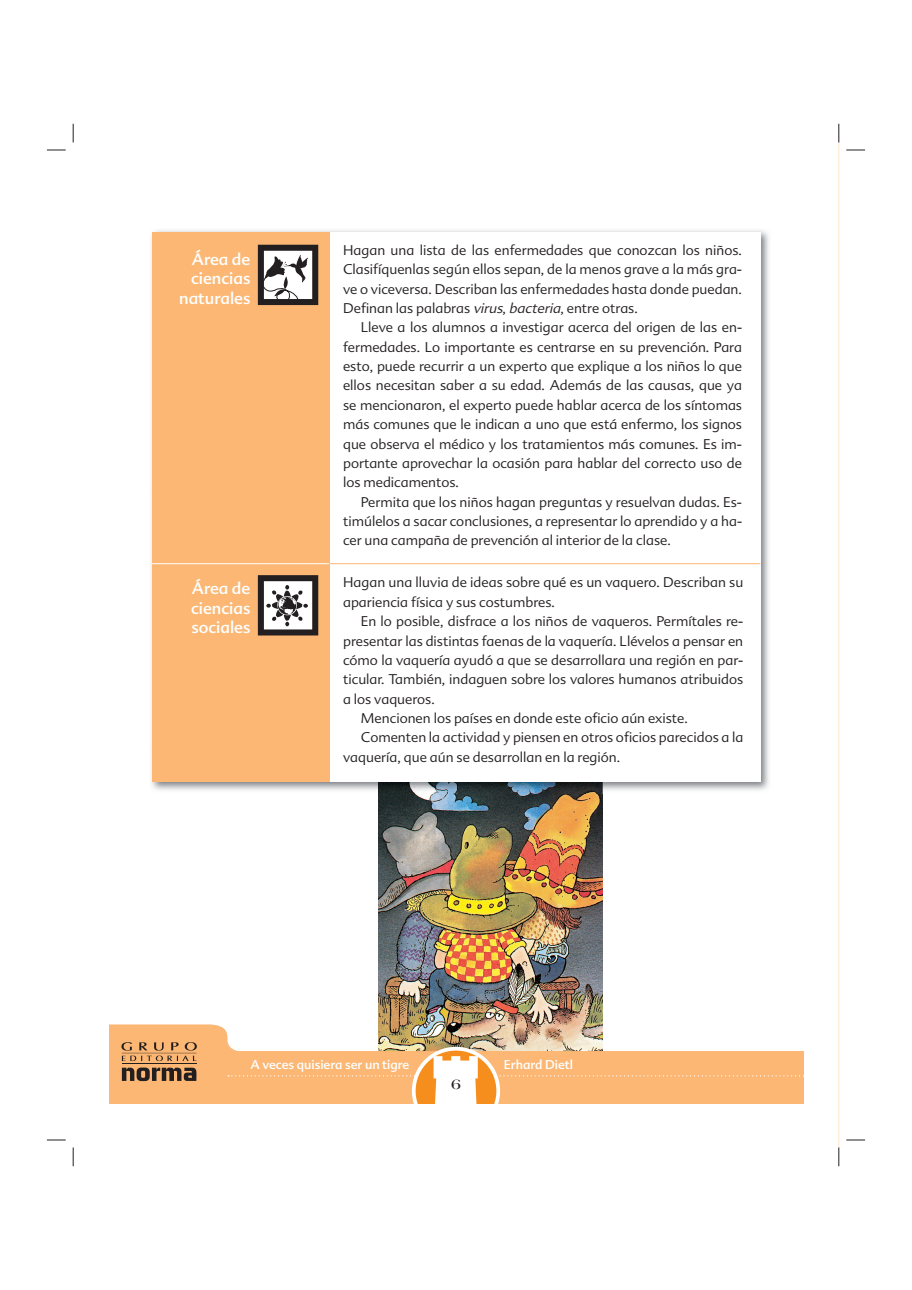
<style>
.page{position:relative;width:912px;height:1290px;background:#fff}
.page>*{position:absolute;margin:0;border:0;box-sizing:border-box;transform-origin:0 0}
.t1{font:16.25px/19.5px "Advert";color:#fff;text-align:right}
.t2{font:700 15px "Americana Std";color:#231f20}
.t3{font:300 13.75px/19.4px "Advert";color:#231f20;text-align:justify}
.t4{font:12.5px "Advert";color:#fff}
.s1{font-style:italic}
</style>
<div class="page">
<img style="left:378px;top:793px;width:224px;height:231px">
<svg style="left:109px;top:1024px;width:695px;height:80px"></svg>
<svg style="left:413px;top:1049px;width:85px;height:84px"></svg>
<svg style="left:228px;top:1056px;width:576px;height:49px;background:#fbbc7d"></svg>
<div style="left:90px;top:1105px;width:748px;height:53px;background:#fff"></div>
<hr style="left:122px;top:1063px;width:74px;height:1px;background:#231f20">
<svg style="left:122px;top:1068px;width:74px;height:13px"></svg>
<svg style="left:121px;top:1042px;width:76px;height:19px"></svg>
<img style="left:151px;top:230px;width:618px;height:563px">
<div style="left:153px;top:232px;width:607px;height:550px;background:#fff"></div>
<div style="left:152px;top:232px;width:177px;height:550px;background:#fbb773"></div>
<hr style="left:329px;top:563px;width:431px;height:1px;background:#fbb773">
<hr style="left:152px;top:563px;width:177px;height:1px;background:#fff">
<svg style="left:258px;top:245px;width:60px;height:60px;background:#929091"></svg>
<svg style="left:258px;top:575px;width:60px;height:61px;background:#92908f"></svg>
<svg style="left:47px;top:149px;width:19px;height:2px"></svg>
<svg style="left:846px;top:149px;width:18px;height:2px"></svg>
<svg style="left:47px;top:1139px;width:19px;height:2px"></svg>
<svg style="left:846px;top:1139px;width:18px;height:2px"></svg>
<svg style="left:72px;top:124px;width:2px;height:18px"></svg>
<svg style="left:72px;top:1148px;width:2px;height:18px"></svg>
<svg style="left:838px;top:124px;width:1px;height:18px"></svg>
<svg style="left:838px;top:1148px;width:1px;height:18px"></svg>
<p class="t1" style="left:179px;top:251px;width:73px">Área de ciencias naturales</p>
<p class="t1" style="left:191px;top:581px;width:61px;text-align:justify">Área de ciencias sociales</p>
<p class="t3" style="left:343px;top:242px;width:400px">Hagan una lista de las enfermedades que conozcan los niños.<br>Clasifíquenlas según ellos sepan, de la menos grave a la más gra&shy;ve o viceversa. Describan las enfermedades hasta donde puedan.<br>Definan las palabras <span class="s1">virus</span>, <span class="s1">bacteria</span>, entre otras.</p>
<p class="t3" style="left:343px;top:319px;width:400px;text-indent:18px">Lleve a los alumnos a investigar acerca del origen de las en&shy;fermedades. Lo importante es centrarse en su prevención. Para esto, puede recurrir a un experto que explique a los niños lo que ellos necesitan saber a su edad. Además de las causas, que ya se mencionaron, el experto puede hablar acerca de los síntomas más comunes que le indican a uno que está enfermo, los signos que observa el médico y los tratamientos más comunes. Es im&shy;portante aprovechar la ocasión para hablar del correcto uso de los medicamentos.</p>
<p class="t3" style="left:343px;top:494px;width:400px;text-indent:18px">Permita que los niños hagan preguntas y resuelvan dudas. Es&shy;timúlelos a sacar conclusiones, a representar lo aprendido y a ha&shy;cer una campaña de prevención al interior de la clase.</p>
<p class="t3" style="left:343px;top:574px;width:401px">Hagan una lluvia de ideas sobre qué es un vaquero. Describan su apariencia física y sus costumbres.</p>
<p class="t3" style="left:361px;top:613px;width:384px">En lo posible, disfrace a los niños de vaqueros. Permítales re-</p>
<p class="t3" style="left:343px;top:632px;width:401px">presentar las distintas faenas de la vaquería. Llévelos a pensar en</p>
<p class="t3" style="left:343px;top:652px;width:401px">cómo la vaquería ayudó a que se desarrollara una región en par-</p>
<p class="t3" style="left:343px;top:671px;width:401px">ticular. También, indaguen sobre los valores humanos atribuidos</p>
<p class="t3" style="left:343px;top:691px;width:93px">a los vaqueros.</p>
<p class="t3" style="left:361px;top:710px;width:328px">Mencionen los países en donde este oficio aún existe.</p>
<p class="t3" style="left:361px;top:729px;width:384px">Comenten la actividad y piensen en otros oficios parecidos a la</p>
<p class="t3" style="left:343px;top:749px;width:278px">vaquería, que aún se desarrollan en la región.</p>
<p class="t4" style="left:250px;top:1059px;width:160px">A veces quisiera ser un tigre</p>
<p class="t4" style="left:504px;top:1059px;width:71px">Erhard Dietl</p>
<p class="t2" style="left:451px;top:1079px;width:11px">6</p>
</div>
